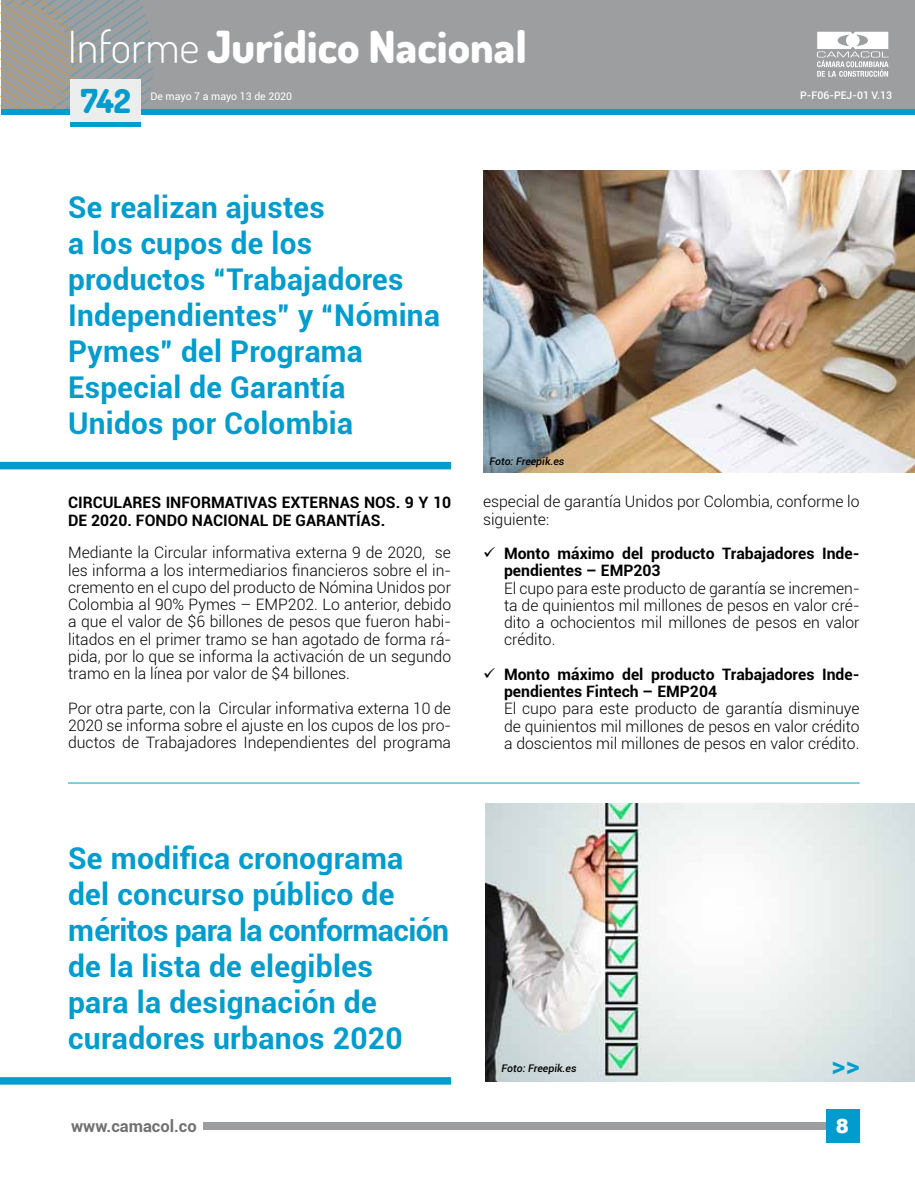
<style>
.page{position:relative;width:915px;height:1191px;background:#fff}
.page>*{position:absolute;margin:0;border:0;box-sizing:border-box;transform-origin:0 0}
.t1{font:800 44.25px "Dosis";color:#fff}
.t2{font:800 33px "Dosis";color:#009cce}
.t3{font:700 30px/36px "Roboto";letter-spacing:.01em;color:#009cce}
.t4{font:700 27px "Roboto";color:#009cce}
.t5{font:900 19.5px "Roboto";color:#fff}
.t6{font:900 19.5px "Arial";color:#fff}
.t7{font:700 16.5px "Roboto";color:#707172}
.t8{font:300 15.75px/17.2px "Roboto";color:#000;text-align:justify}
.t9{font:700 15.75px/17.2px "Roboto";color:#000}
.t10{font:italic 500 10.5px "Roboto";color:#000}
.t11{font:10.5px "Roboto";color:#fff}
.t12{font:500 10.5px "Roboto";color:#fff}
.s1{font-weight:300}
</style>
<div class="page">
<div style="left:203px;top:1122px;width:655px;height:7px;background:#9c9e9f"></div>
<div style="left:825px;top:1109px;width:33px;height:34px;background:#009cce"></div>
<div style="left:1px;top:0;width:913px;height:108px;background:#9c9e9f"></div>
<div style="left:1px;top:109px;width:913px;height:5px;background:#009cce"></div>
<svg style="left:1px;top:0;width:158px;height:109px"></svg>
<svg style="left:817px;top:32px;width:71px;height:45px"></svg>
<div style="left:70px;top:122px;width:70px;height:5px;background:#009cce"></div>
<div style="left:70px;top:79px;width:70px;height:43px;background:#eceded"></div>
<img style="left:483px;top:170px;width:431px;height:302px">
<div style="left:0;top:462px;width:451px;height:7px;background:#009cce"></div>
<hr style="left:68px;top:782px;width:791px;height:1px;background:#009cce">
<div style="left:0;top:1077px;width:451px;height:7px;background:#009cce"></div>
<img style="left:485px;top:804px;width:429px;height:277px">
<h1 class="t1" style="left:68px;top:18px;width:460px"><span class="s1">Informe</span> Jurídico Nacional</h1>
<h2 class="t2" style="left:81px;top:80px;width:51px">742</h2>
<p class="t11" style="left:150px;top:89px;width:143px">De mayo 7 a mayo 13 de 2020</p>
<h3 class="t3" style="left:68px;top:188px;width:373px">Se realizan ajustes<br>a los cupos de los productos “Trabajadores<br>Independientes” y “Nómina<br>Pymes” del Programa<br>Especial de Garantía<br>Unidos por Colombia</h3>
<p class="t10" style="left:489px;top:454px;width:76px">Foto: Freepik.es</p>
<p class="t12" style="left:800px;top:87px;width:93px">P-F06-PEJ-01 V.13</p>
<p class="t9" style="left:68px;top:493px;width:384px;line-height:18px">Ci rculares informativas externas Nos. 9 y 10 de 2020. Fondo Nacional de Garantías.</p>
<p class="t8" style="left:68px;top:543px;width:384px">Mediante la Circular informativa externa 9 de 2020, se les informa a los intermediarios financieros sobre el in&shy;cremento en el cupo del producto de Nómina Unidos por Colombia al 90% Pymes – EMP202. Lo anterior, debido a que el valor de $6 billones de pesos que fueron habi&shy;litados en el primer tramo se han agotado de forma rá&shy;pida, por lo que se informa la activación de un segundo tramo en la línea por valor de $4 billones.</p>
<p class="t8" style="left:68px;top:699px;width:384px">Por otra parte, con la Circular informativa externa 10 de 2020 se informa sobre el ajuste en los cupos de los pro&shy;ductos de Trabajadores Independientes del programa</p>
<p class="t8" style="left:483px;top:492px;width:378px">especial de garantía Unidos por Colombia, conforme lo siguiente:</p>
<p class="t9" style="left:504px;top:544px;width:357px;text-indent:-21px">✓ Monto máximo del producto Trabajadores Inde&shy;pendientes – EMP203</p>
<p class="t8" style="left:504px;top:579px;width:357px">El cupo para este producto de garantía se incremen&shy;ta de quinientos mil millones de pesos en valor cré&shy;dito a ochocientos mil millones de pesos en valor crédito.</p>
<p class="t9" style="left:504px;top:665px;width:357px;text-indent:-21px">✓ Monto máximo del producto Trabajadores Inde&shy;pendientes Fintech – EMP204</p>
<p class="t8" style="left:504px;top:699px;width:357px">El cupo para este producto de garantía disminuye de quinientos mil millones de pesos en valor crédito a doscientos mil millones de pesos en valor crédito.</p>
<h3 class="t3" style="left:68px;top:838px;width:382px">Se modifica cronograma del concurso público de méritos para la conformación de la lista de elegibles<br>para la designación de curadores urbanos 2020</h3>
<p class="t10" style="left:501px;top:1060px;width:76px">Foto: Freepik.es</p>
<h3 class="t4" style="left:831px;top:1046px;width:30px">&gt;&gt;</h3>
<p class="t6" style="left:835px;top:1111px;width:15px">8</p>
<p class="t7" style="left:71px;top:1114px;width:127px">www.camacol.co</p>
<p class="t5" style="left:836px;top:1114px;width:13px">1</p>
</div>
